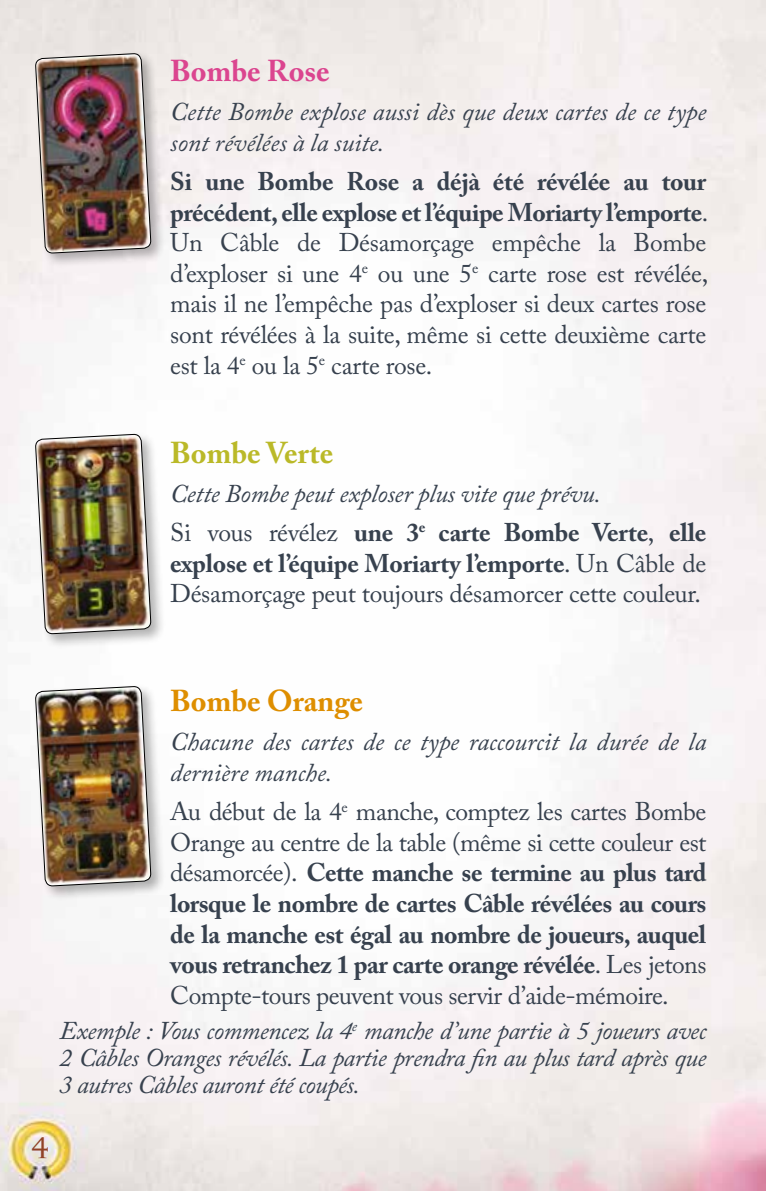
<style>
.page{position:relative;width:766px;height:1191px;background:#fff}
.page>*{position:absolute;margin:0;border:0;box-sizing:border-box;transform-origin:0 0}
.t1{font:700 30px "Adobe Caslon Pro";color:#de8e00}
.t2{font:700 30px "Adobe Caslon Pro";color:#bab928}
.t3{font:700 30px "Adobe Caslon Pro";color:#db458f}
.t4{font:26.4px "Romance Fatal Serif";color:#904227;scale:1.25 1}
.t5{font:25.5px/30.6px "Adobe Caslon Pro";letter-spacing:-.01em;color:#37414e;text-align:justify}
.t6{font:italic 25.5px/30.6px "Adobe Caslon Pro";letter-spacing:-.005em;color:#37414e}
.s1{font-weight:700}
.s2{font-style:normal}
.s3{font-weight:700;font-style:normal}
</style>
<div class="page">
<img style="left:0;top:0;width:765px;height:1191px">
<div style="left:33px;top:51px;width:133px;height:217px;background:#000;opacity:.3"></div>
<img style="left:35px;top:53px;width:116px;height:200px">
<div style="left:33px;top:431px;width:133px;height:218px;background:#000;opacity:.3"></div>
<img style="left:35px;top:434px;width:116px;height:200px">
<div style="left:33px;top:684px;width:133px;height:217px;background:#000;opacity:.3"></div>
<img style="left:35px;top:686px;width:116px;height:200px">
<p class="t3" style="left:170px;top:53px;width:161px">Bombe Rose</p>
<p class="t6" style="left:170px;top:96px;width:537px">Cette Bombe explose aussi dès que deux cartes de ce type sont révélées à la suite.</p>
<p class="t5" style="left:170px;top:166px;width:539px"><span class="s1">Si une Bombe Rose a déjà été révélée au tour précédent, elle explose et l’équipe Moriarty l’emporte</span>.<br>Un Câble de Désamorçage empêche la Bombe d’exploser si une 4<sup>e</sup> ou une 5<sup>e</sup> carte rose est révélée, mais il ne l’empêche pas d’exploser si deux cartes rose sont révélées à la suite, même si cette deuxième carte est la 4<sup>e</sup> ou la 5<sup>e</sup> carte rose.</p>
<p class="t2" style="left:170px;top:435px;width:165px">Bombe Verte</p>
<p class="t6" style="left:170px;top:473px;width:537px;line-height:39px">Cette Bombe peut exploser plus vite que prévu.<br><span class="s2">Si vous révélez</span> <span class="s3">une 3</span><sup>e</sup> <span class="s3">carte Bombe Verte</span><span class="s2">,</span> <span class="s3">elle</span></p>
<p class="t5" style="left:170px;top:547px;width:537px"><span class="s1">explose et l’équipe Moriarty l’emporte</span>. Un Câble de<br>Désamorçage peut toujours désamorcer cette couleur.</p>
<p class="t1" style="left:170px;top:683px;width:194px">Bombe Orange</p>
<p class="t6" style="left:170px;top:726px;width:537px">Chacune des cartes de ce type raccourcit la durée de la dernière manche.</p>
<p class="t5" style="left:170px;top:796px;width:537px">Au début de la 4<sup>e</sup> manche, comptez les cartes Bombe Orange au centre de la table (même si cette couleur est désamorcée). <span class="s1">Cette manche se termine au plus tard lorsque le nombre de cartes Câble révélées au cours de la manche est égal au nombre de joueurs, auquel vous retranchez 1 par carte orange révélée</span>. Les jetons Compte-tours peuvent vous servir d’aide-mémoire.</p>
<p class="t6" style="left:60px;top:1017px;width:648px;line-height:27px;text-align:justify">Exemple : Vous commencez la 4<sup>e</sup> manche d’une partie à 5 joueurs avec 2 Câbles Oranges révélés. La partie prendra fin au plus tard après que 3 autres Câbles auront été coupés.</p>
<p class="t4" style="left:32px;top:1131px;width:15px">4</p>
</div>
